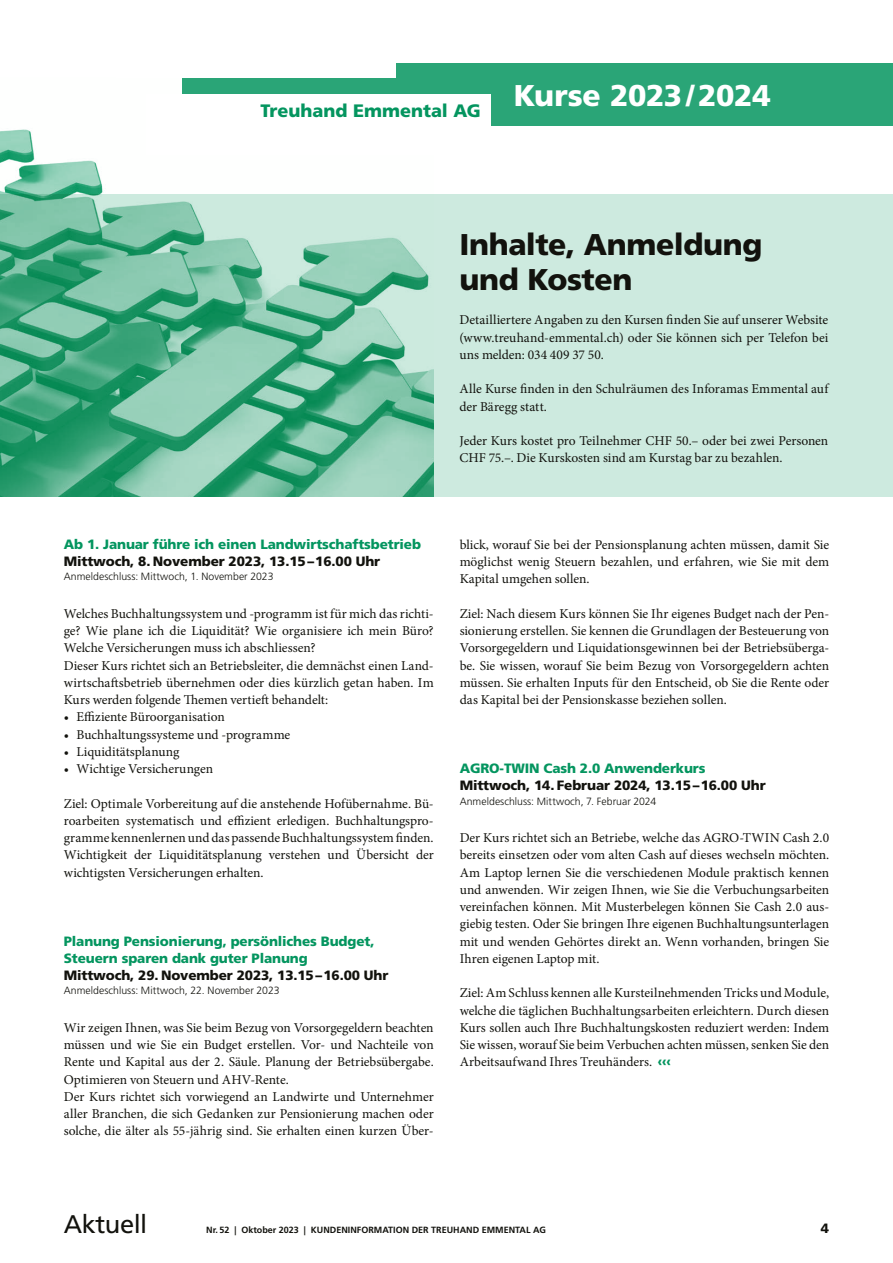
<style>
.page{position:relative;width:893px;height:1263px;background:#fff}
.page>*{position:absolute;margin:0;border:0;box-sizing:border-box;transform-origin:0 0}
.t1{font:900 30px/34.5px "Frutiger LT Std";letter-spacing:-.015em;color:#12120d}
.t2{font:900 30px "Frutiger LT Std";letter-spacing:-.01em;color:#fff}
.t3{font:25.5px "Frutiger LT Std";letter-spacing:-.02em;color:#12120d}
.t4{font:900 18px "Frutiger LT Std";color:#04955f}
.t5{font:13.5px/17.2px "Minion Pro";letter-spacing:-.005em;color:#12120d;text-align:justify}
.t6{font:900 13.5px/17.2px "Frutiger LT Std";letter-spacing:-.01em;color:#04955f}
.t7{font:900 13.5px "Frutiger LT Std";letter-spacing:-.01em;color:#12120d}
.t8{font:300 10.5px "Frutiger LT Std";color:#12120d}
.t9{font:700 9px "Frutiger LT Std";color:#12120d}
.s1{font-family:"Frutiger LT Std";font-weight:900;color:#04955f}
</style>
<div class="page">
<div style="left:0;top:195px;width:893px;height:302px;background:#cdeadf"></div>
<img style="left:0;top:78px;width:434px;height:419px">
<div style="left:183px;top:64px;width:710px;height:62px;background:#2aa577"></div>
<div style="left:146px;top:94px;width:344px;height:60px;background:#fff"></div>
<div style="left:116px;top:49px;width:279px;height:29px;background:#fff"></div>
<h3 class="t4" style="left:261px;top:100px;width:222px">Treuhand Emmental AG</h3>
<h1 class="t2" style="left:514px;top:78px;width:258px">Kurse 2023/2024</h1>
<h1 class="t1" style="left:459px;top:228px;width:305px">Inhalte, Anmeldung und Kosten</h1>
<p class="t5" style="left:459px;top:312px;width:370px">Detailliertere Angaben zu den Kursen finden Sie auf unserer Website (www.treuhand-emmental.ch) oder Sie können sich per Telefon bei uns melden: 034 409 37 50.</p>
<p class="t5" style="left:459px;top:381px;width:370px">Alle Kurse finden in den Schulräumen des Inforamas Emmental auf der Bäregg statt.</p>
<p class="t5" style="left:459px;top:432px;width:370px">Jeder Kurs kostet pro Teilnehmer CHF 50.– oder bei zwei Personen<br>CHF 75.–. Die Kurskosten sind am Kurstag bar zu bezahlen.</p>
<p class="t6" style="left:64px;top:535px;width:359px">Ab 1. Januar führe ich einen Landwirtschaftsbetrieb</p>
<p class="t7" style="left:64px;top:553px;width:318px">Mittwoch, 8. November 2023, 13.15 – 16.00 Uhr</p>
<p class="t8" style="left:64px;top:571px;width:211px">Anmeldeschluss: Mittwoch, 1. November 2023</p>
<p class="t5" style="left:64px;top:605px;width:371px;text-align:left">Welches Buchhaltungssystem und -programm ist für mich das richti&shy;ge? Wie plane ich die Liquidität? Wie organisiere ich mein Büro?<br>Welche Versicherungen muss ich abschliessen?<br>Dieser Kurs richtet sich an Betriebsleiter, die demnächst einen Land&shy;wirtschaftsbetrieb übernehmen oder dies kürzlich getan haben. Im Kurs werden folgende Themen vertieft behandelt:</p>
<p class="t5" style="left:64px;top:708px;width:163px">• Effiziente Büroorganisation</p>
<p class="t5" style="left:64px;top:726px;width:228px">• Buchhaltungssysteme und -programme</p>
<p class="t5" style="left:64px;top:743px;width:117px">• Liquiditätsplanung</p>
<p class="t5" style="left:64px;top:760px;width:151px">• Wichtige Versicherungen</p>
<p class="t5" style="left:64px;top:795px;width:371px">Ziel: Optimale Vorbereitung auf die anstehende Hofübernahme. Bü&shy;roarbeiten systematisch und effizient erledigen. Buchhaltungspro&shy;gramme kennenlernen und das passende Buchhaltungssystem finden.<br>Wichtigkeit der Liquiditätsplanung verstehen und Übersicht der wichtigsten Versicherungen erhalten.</p>
<p class="t6" style="left:64px;top:932px;width:312px">Planung Pensionierung, persönliches Budget,<br>Steuern sparen dank guter Planung</p>
<p class="t7" style="left:64px;top:967px;width:326px">Mittwoch, 29. November 2023, 13.15 – 16.00 Uhr</p>
<p class="t8" style="left:64px;top:985px;width:217px">Anmeldeschluss: Mittwoch, 22. November 2023</p>
<p class="t5" style="left:64px;top:1019px;width:371px;text-align:left">Wir zeigen Ihnen, was Sie beim Bezug von Vorsorgegeldern beachten müssen und wie Sie ein Budget erstellen. Vor- und Nachteile von Rente und Kapital aus der 2. Säule. Planung der Betriebsübergabe.<br>Optimieren von Steuern und AHV-Rente.<br>Der Kurs richtet sich vorwiegend an Landwirte und Unternehmer aller Branchen, die sich Gedanken zur Pensionierung machen oder solche, die älter als 55-jährig sind. Sie erhalten einen kurzen Über-</p>
<p class="t5" style="left:460px;top:536px;width:371px">blick, worauf Sie bei der Pensionsplanung achten müssen, damit Sie möglichst wenig Steuern bezahlen, und erfahren, wie Sie mit dem Kapital umgehen sollen.</p>
<p class="t5" style="left:460px;top:605px;width:371px">Ziel: Nach diesem Kurs können Sie Ihr eigenes Budget nach der Pen&shy;sionierung erstellen. Sie kennen die Grundlagen der Besteuerung von Vorsorgegeldern und Liquidationsgewinnen bei der Betriebsüberga&shy;be. Sie wissen, worauf Sie beim Bezug von Vorsorgegeldern achten müssen. Sie erhalten Inputs für den Entscheid, ob Sie die Rente oder das Kapital bei der Pensionskasse beziehen sollen.</p>
<p class="t6" style="left:460px;top:760px;width:247px">AGRO-TWIN Cash 2.0 Anwenderkurs</p>
<p class="t7" style="left:460px;top:777px;width:307px">Mittwoch, 14. Februar 2024, 13.15 – 16.00 Uhr</p>
<p class="t8" style="left:460px;top:795px;width:198px">Anmeldeschluss: Mittwoch, 7. Februar 2024</p>
<p class="t5" style="left:460px;top:829px;width:371px">Der Kurs richtet sich an Betriebe, welche das AGRO-TWIN Cash 2.0 bereits einsetzen oder vom alten Cash auf dieses wechseln möchten.<br>Am Laptop lernen Sie die verschiedenen Module praktisch kennen und anwenden. Wir zeigen Ihnen, wie Sie die Verbuchungsarbeiten vereinfachen können. Mit Musterbelegen können Sie Cash 2.0 aus&shy;giebig testen. Oder Sie bringen Ihre eigenen Buchhaltungsunterlagen mit und wenden Gehörtes direkt an. Wenn vorhanden, bringen Sie Ihren eigenen Laptop mit.</p>
<p class="t5" style="left:460px;top:984px;width:371px">Ziel: Am Schluss kennen alle Kursteilnehmenden Tricks und Module, welche die täglichen Buchhaltungsarbeiten erleichtern. Durch diesen Kurs sollen auch Ihre Buchhaltungskosten reduziert werden: Indem Sie wissen, worauf Sie beim Verbuchen achten müssen, senken Sie den Arbeitsaufwand Ihres Treuhänders. <span class="s1">‹‹‹</span></p>
<h2 class="t3" style="left:64px;top:1209px;width:85px">Aktuell</h2>
<p class="t9" style="left:206px;top:1225px;width:341px">Nr. 52 | Oktober 2023 | KUNDENINFORMATION DER TREUHAND EMMENTAL AG</p>
<p class="t7" style="left:821px;top:1220px;width:10px">4</p>
</div>
